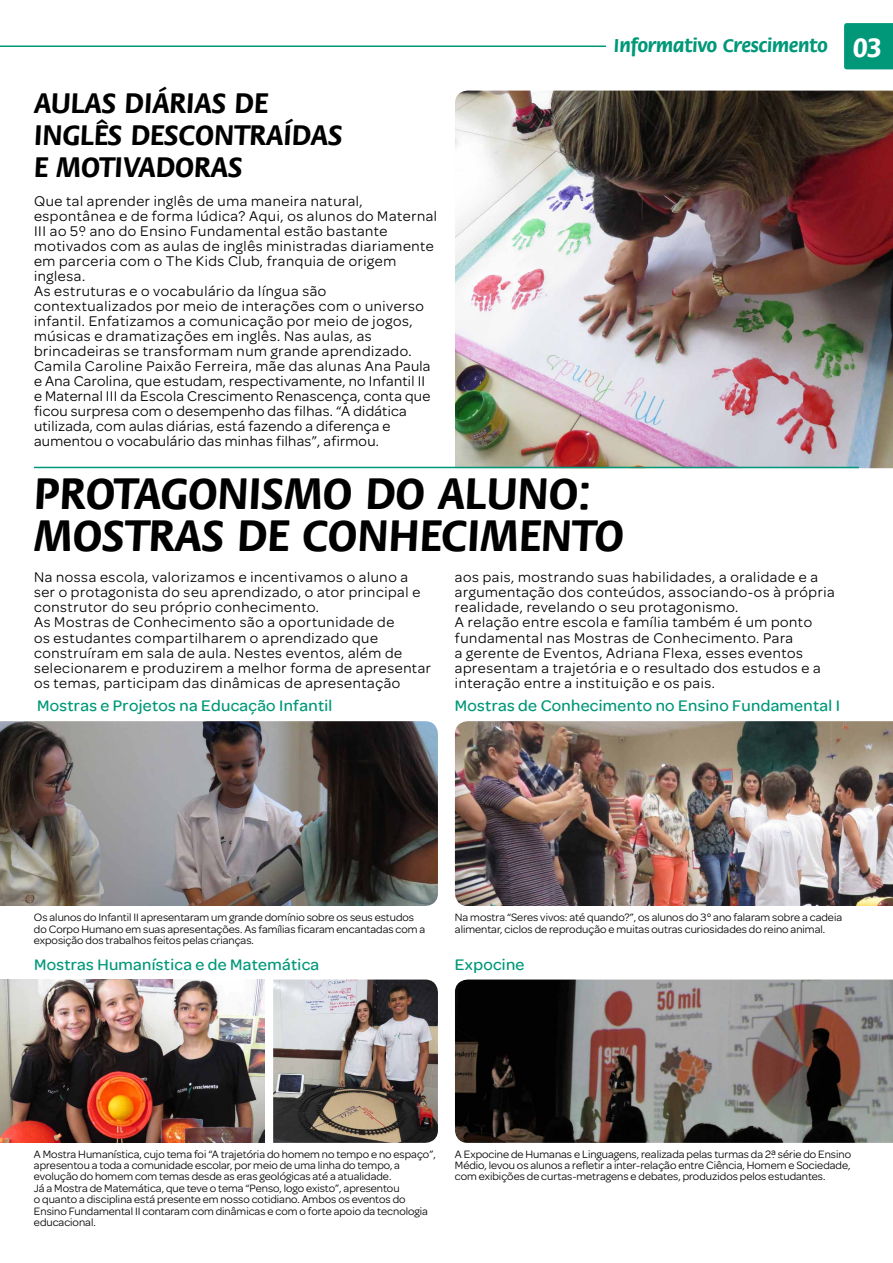
<style>
.page{position:relative;width:893px;height:1263px;background:#fff}
.page>*{position:absolute;margin:0;border:0;box-sizing:border-box;transform-origin:0 0}
.t1{font:700 46.65px/41.7px "Flora LT";color:#000}
.t2{font:700 30px/32.1px "Flora LT";color:#000}
.t3{font:700 28.65px "Flora LT";color:#fff}
.t4{font:700 19.65px "Flora LT";color:#009879}
.t5{font:500 16.5px "Omnes";letter-spacing:.02em;color:#009879}
.t6{font:15px/15px "Omnes";letter-spacing:.04em;color:#000}
.t7{font:11.4px/11.4px "Omnes";color:#000}
</style>
<div class="page">
<img style="left:455px;top:91px;width:438px;height:377px">
<img style="left:0;top:721px;width:438px;height:185px">
<img style="left:0;top:979px;width:265px;height:164px">
<img style="left:455px;top:721px;width:438px;height:185px">
<img style="left:455px;top:979px;width:438px;height:164px">
<img style="left:273px;top:979px;width:165px;height:164px">
<div style="left:844px;top:23px;width:49px;height:46px;background:#009879"></div>
<hr style="left:0;top:45px;width:606px;height:2px;background:#009879">
<hr style="left:34px;top:467px;width:825px;height:1px;background:#009879">
<h2 class="t2" style="left:34px;top:87px;width:310px">AULAS DIÁRIAS DE<br>INGLÊS DESCONTRAÍDAS<br>E MOTIVADORAS</h2>
<p class="t6" style="left:34px;top:192px;width:405px">Que tal aprender inglês de uma maneira natural, espontânea e de forma lúdica? Aqui, os alunos do Maternal III ao 5º ano do Ensino Fundamental estão bastante motivados com as aulas de inglês ministradas diariamente em parceria com o The Kids Club, franquia de origem inglesa.<br>As estruturas e o vocabulário da língua são contextualizados por meio de interações com o universo infantil. Enfatizamos a comunicação por meio de jogos, músicas e dramatizações em inglês. Nas aulas, as brincadeiras se transformam num grande aprendizado.<br>Camila Caroline Paixão Ferreira, mãe das alunas Ana Paula e Ana Carolina, que estudam, respectivamente, no Infantil II<br>e Maternal III da Escola Crescimento Renascença, conta que ficou surpresa com o desempenho das filhas. “A didática utilizada, com aulas diárias, está fazendo a diferença e aumentou o vocabulário das minhas filhas”, afirmou.</p>
<h3 class="t4" style="left:614px;top:35px;width:215px">Informativo Crescimento</h3>
<h1 class="t1" style="left:34px;top:474px;width:591px">PROTAGONISMO DO ALUNO:<br>MOSTRAS DE CONHECIMENTO</h1>
<p class="t6" style="left:34px;top:568px;width:398px">Na nossa escola, valorizamos e incentivamos o aluno a ser o protagonista do seu aprendizado, o ator principal e construtor do seu próprio conhecimento.<br>As Mostras de Conhecimento são a oportunidade de<br>os estudantes compartilharem o aprendizado que construíram em sala de aula. Nestes eventos, além de selecionarem e produzirem a melhor forma de apresentar os temas, participam das dinâmicas de apresentação</p>
<p class="t6" style="left:455px;top:568px;width:381px">aos pais, mostrando suas habilidades, a oralidade e a argumentação dos conteúdos, associando-os à própria realidade, revelando o seu protagonismo.<br>A relação entre escola e família também é um ponto fundamental nas Mostras de Conhecimento. Para<br>a gerente de Eventos, Adriana Flexa, esses eventos apresentam a trajetória e o resultado dos estudos e a interação entre a instituição e os pais.</p>
<p class="t5" style="left:37px;top:696px;width:297px">Mostras e Projetos na Educação Infantil</p>
<p class="t5" style="left:455px;top:696px;width:387px">Mostras de Conhecimento no Ensino Fundamental I</p>
<h3 class="t3" style="left:853px;top:32px;width:30px">03</h3>
<p class="t7" style="left:34px;top:911px;width:393px">Os alunos do Infantil II apresentaram um grande domínio sobre os seus estudos do Corpo Humano em suas apresentações. As famílias ficaram encantadas com a exposição dos trabalhos feitos pelas crianças.</p>
<p class="t7" style="left:455px;top:911px;width:389px">Na mostra “Seres vivos: até quando?”, os alunos do 3° ano falaram sobre a cadeia alimentar, ciclos de reprodução e muitas outras curiosidades do reino animal.</p>
<p class="t5" style="left:34px;top:955px;width:287px">Mostras Humanística e de Matemática</p>
<p class="t5" style="left:455px;top:955px;width:71px">Expocine</p>
<p class="t7" style="left:34px;top:1147px;width:403px">A Mostra Humanística, cujo tema foi “A trajetória do homem no tempo e no espaço”, apresentou a toda a comunidade escolar, por meio de uma linha do tempo, a evolução do homem com temas desde as eras geológicas até a atualidade.<br>Já a Mostra de Matemática, que teve o tema “Penso, logo existo”, apresentou<br>o quanto a disciplina está presente em nosso cotidiano. Ambos os eventos do Ensino Fundamental II contaram com dinâmicas e com o forte apoio da tecnologia educacional.</p>
<p class="t7" style="left:455px;top:1147px;width:398px;text-align:justify">A Expocine de Humanas e Linguagens, realizada pelas turmas da 2ª série do Ensino Médio, levou os alunos a refletir a inter-relação entre Ciência, Homem e Sociedade, com exibições de curtas-metragens e debates, produzidos pelos estudantes.</p>
</div>
